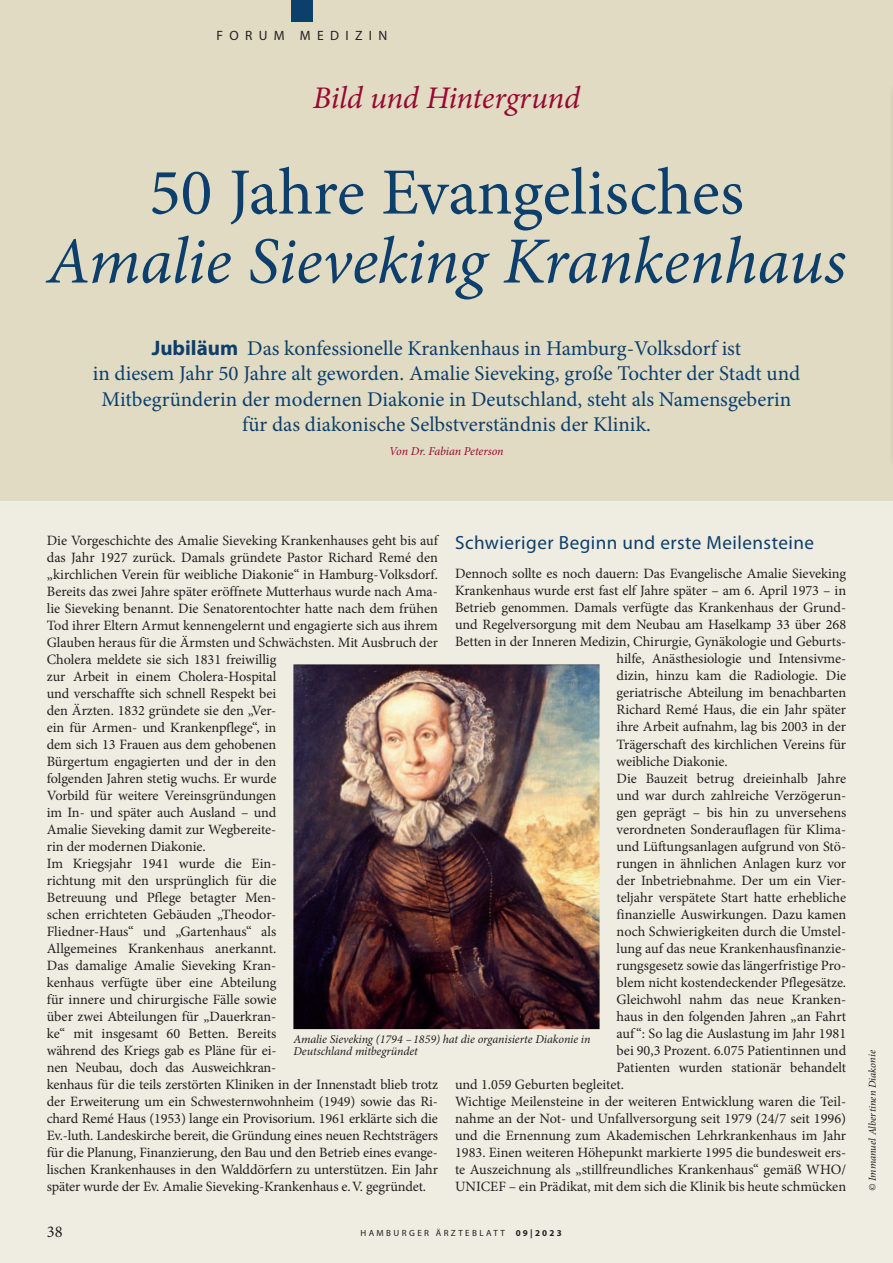
<style>
.page{position:relative;width:893px;height:1263px;background:#fff}
.page>*{position:absolute;margin:0;border:0;box-sizing:border-box;transform-origin:0 0}
.t1{font:italic 66px/69px "Minion Pro";letter-spacing:-.01em;color:#0c3f6c;text-align:center}
.t2{font:italic 31.5px "Minion Pro";letter-spacing:-.005em;color:#9a0832}
.t3{font:21px/25.5px "Minion Pro";color:#0c3f6c;text-align:center}
.t4{font:19.2px "Myriad Pro";letter-spacing:.025em;color:#0c3f6c}
.t5{font:16.5px "Minion Pro";color:#231f20}
.t6{font:14.25px/17px "Minion Pro";letter-spacing:-.005em;color:#231f20}
.t7{font:13.5px "Myriad Pro";letter-spacing:.47em;color:#231f20}
.t8{font:italic 12px/12px "Minion Pro";letter-spacing:-.005em;color:#231f20}
.t9{font:italic 12px "Minion Pro";letter-spacing:-.01em;color:#9a0832}
.t10{font:italic 10.5px "Minion Pro";color:#231f20}
.t11{font:9px "Myriad Pro";letter-spacing:.27em;color:#231f20}
.t12{font:700 9px "Myriad Pro";letter-spacing:.25em;color:#231f20}
.s1{font-style:normal}
.s2{font-family:"Myriad Pro";font-weight:700}
</style>
<div class="page">
<div style="left:0;top:27px;width:893px;height:1236px;background:#efece1"></div>
<div style="left:0;top:0;width:893px;height:501px;background:#e1dbc4"></div>
<img style="left:293px;top:664px;width:307px;height:365px">
<div style="left:291px;top:0;width:22px;height:21px;background:#0c3f6c"></div>
<div style="left:888px;top:80px;width:5px;height:392px;background:#ddd7c0"></div>
<p class="t7" style="left:217px;top:27px;width:43px">FORUM</p>
<p class="t7" style="left:300px;top:27px;width:89px">M EDIZIN</p>
<p class="t2" style="left:313px;top:76px;width:269px">Bild und Hintergrund</p>
<p class="t1" style="left:47px;top:158px;width:801px"><span class="s1">50 Jahre Evangelisches<br></span>Amalie Sieveking Krankenhaus</p>
<p class="t3" style="left:93px;top:335px;width:709px"><span class="s2">Jubiläum</span> Das konfessionelle Krankenhaus in Hamburg-Volksdorf ist<br>in diesem Jahr 50 Jahre alt geworden. Amalie Sieveking, große Tochter der Stadt und Mitbegründerin der modernen Diakonie in Deutschland, steht als Namensgeberin für das diakonische Selbstverständnis der Klinik.</p>
<p class="t9" style="left:389px;top:443px;width:116px">Von Dr. Fabian Peterson</p>
<p class="t6" style="left:47px;top:532px;width:393px">Die Vorgeschichte des Amalie Sieveking Krankenhauses geht bis auf das Jahr 1927 zurück. Damals gründete Pastor Richard Remé den „kirchlichen Verein für weibliche Diakonie“ in Hamburg-Volksdorf.<br>Bereits das zwei Jahre später eröffnete Mutterhaus wurde nach Ama&shy;lie Sieveking benannt. Die Senatorentochter hatte nach dem frühen Tod ihrer Eltern Armut kennengelernt und engagierte sich aus ihrem Glauben heraus für die Ärmsten und Schwächsten. Mit Ausbruch der Cholera meldete sie sich 1831 freiwillig<br>zur Arbeit in einem Cholera-Hospital<br>und verschaffte sich schnell Respekt bei<br>den Ärzten. 1832 gründete sie den „Ver-<br>ein für Armen- und Krankenpflege“, in<br>dem sich 13 Frauen aus dem gehobenen<br>Bürgertum engagierten und der in den<br>folgenden Jahren stetig wuchs. Er wurde<br>Vorbild für weitere Vereinsgründungen<br>im In- und später auch Ausland – und<br>Amalie Sieveking damit zur Wegbereite-<br>rin der modernen Diakonie.<br>Im Kriegsjahr 1941 wurde die Ein-<br>richtung mit den ursprünglich für die<br>Betreuung und Pflege betagter Men-<br>schen errichteten Gebäuden „Theodor-<br>Fliedner-Haus“ und „Gartenhaus“ als<br>Allgemeines Krankenhaus anerkannt.<br>Das damalige Amalie Sieveking Kran-<br>kenhaus verfügte über eine Abteilung<br>für innere und chirurgische Fälle sowie<br>über zwei Abteilungen für „Dauerkran-<br>ke“ mit insgesamt 60 Betten. Bereits<br>während des Kriegs gab es Pläne für ei-<br>nen Neubau, doch das Ausweichkran-<br>kenhaus für die teils zerstörten Kliniken in der Innenstadt blieb trotz der Erweiterung um ein Schwesternwohnheim (1949) sowie das Ri&shy;chard Remé Haus (1953) lange ein Provisorium. 1961 erklärte sich die Ev.-luth. Landeskirche bereit, die Gründung eines neuen Rechtsträgers für die Planung, Finanzierung, den Bau und den Betrieb eines evange&shy;lischen Krankenhauses in den Walddörfern zu unterstützen. Ein Jahr später wurde der Ev. Amalie Sieveking-Krankenhaus e.V. gegründet.</p>
<p class="t4" style="left:455px;top:530px;width:361px">Schwieriger Beginn und erste Meilensteine</p>
<p class="t6" style="left:455px;top:565px;width:393px">Dennoch sollte es noch dauern: Das Evangelische Amalie Sieveking</p>
<p class="t6" style="left:455px;top:582px;width:393px">Krankenhaus wurde erst fast elf Jahre später – am 6. April 1973 – in</p>
<p class="t6" style="left:455px;top:599px;width:393px">Betrieb genommen. Damals verfügte das Krankenhaus der Grund-</p>
<p class="t6" style="left:455px;top:616px;width:393px">und Regelversorgung mit dem Neubau am Haselkamp 33 über 268</p>
<p class="t6" style="left:455px;top:633px;width:393px">Betten in der Inneren Medizin, Chirurgie, Gynäkologie und Geburts-</p>
<p class="t6" style="left:617px;top:650px;width:231px">hilfe, Anästhesiologie und Intensivme-</p>
<p class="t6" style="left:617px;top:667px;width:231px">dizin, hinzu kam die Radiologie. Die</p>
<p class="t6" style="left:617px;top:684px;width:231px">geriatrische Abteilung im benachbarten</p>
<p class="t6" style="left:617px;top:701px;width:231px">Richard Remé Haus, die ein Jahr später</p>
<p class="t6" style="left:617px;top:718px;width:231px">ihre Arbeit aufnahm, lag bis 2003 in der</p>
<p class="t6" style="left:617px;top:735px;width:231px">Trägerschaft des kirchlichen Vereins für</p>
<p class="t6" style="left:617px;top:752px;width:113px">weibliche Diakonie.</p>
<p class="t6" style="left:617px;top:769px;width:231px">Die Bauzeit betrug dreieinhalb Jahre</p>
<p class="t6" style="left:617px;top:787px;width:231px">und war durch zahlreiche Verzögerun-</p>
<p class="t6" style="left:617px;top:804px;width:231px">gen geprägt – bis hin zu unversehens</p>
<p class="t6" style="left:617px;top:821px;width:231px">verordneten Sonderauflagen für Klima-</p>
<p class="t6" style="left:617px;top:838px;width:231px">und Lüftungsanlagen aufgrund von Stö-</p>
<p class="t6" style="left:617px;top:855px;width:231px">rungen in ähnlichen Anlagen kurz vor</p>
<p class="t6" style="left:617px;top:872px;width:231px">der Inbetriebnahme. Der um ein Vier-</p>
<p class="t6" style="left:617px;top:889px;width:231px">teljahr verspätete Start hatte erhebliche</p>
<p class="t6" style="left:617px;top:906px;width:231px">finanzielle Auswirkungen. Dazu kamen</p>
<p class="t6" style="left:617px;top:923px;width:231px">noch Schwierigkeiten durch die Umstel-</p>
<p class="t6" style="left:617px;top:940px;width:231px">lung auf das neue Krankenhausfinanzie-</p>
<p class="t6" style="left:617px;top:957px;width:231px">rungsgesetz sowie das längerfristige Pro-</p>
<p class="t6" style="left:617px;top:974px;width:231px">blem nicht kostendeckender Pflegesätze.</p>
<p class="t6" style="left:617px;top:991px;width:231px">Gleichwohl nahm das neue Kranken-</p>
<p class="t6" style="left:617px;top:1008px;width:231px">haus in den folgenden Jahren „an Fahrt</p>
<p class="t6" style="left:617px;top:1025px;width:231px">auf “: So lag die Auslastung im Jahr 1981</p>
<p class="t6" style="left:617px;top:1042px;width:231px">bei 90,3 Prozent. 6.075 Patientinnen und</p>
<p class="t6" style="left:617px;top:1059px;width:231px">Patienten wurden stationär behandelt</p>
<p class="t6" style="left:455px;top:1076px;width:171px">und 1.059 Geburten begleitet.</p>
<p class="t6" style="left:455px;top:1093px;width:393px">Wichtige Meilensteine in der weiteren Entwicklung waren die Teil-</p>
<p class="t6" style="left:455px;top:1110px;width:393px">nahme an der Not- und Unfallversorgung seit 1979 (24/7 seit 1996)</p>
<p class="t6" style="left:455px;top:1127px;width:393px">und die Ernennung zum Akademischen Lehrkrankenhaus im Jahr</p>
<p class="t6" style="left:455px;top:1144px;width:393px">1983. Einen weiteren Höhepunkt markierte 1995 die bundesweit ers-</p>
<p class="t6" style="left:455px;top:1161px;width:393px">te Auszeichnung als „stillfreundliches Krankenhaus“ gemäß WHO/</p>
<p class="t6" style="left:455px;top:1178px;width:393px">UNICEF – ein Prädikat, mit dem sich die Klinik bis heute schmücken</p>
<p class="t8" style="left:293px;top:1033px;width:299px">Amalie Sieveking (1794 –1859) hat die organisierte Diakonie in<br>Deutschland mitbegründet</p>
<p class="t5" style="left:47px;top:1220px;width:17px">38</p>
<p class="t11" style="left:360px;top:1227px;width:137px">Hamburge r Ärzte bl att</p>
<p class="t12" style="left:516px;top:1227px;width:48px">09|2023</p>
<p class="t10" style="left:865px;top:1191px;width:142px;rotate:-90deg">© Immanuel Albertinen Diakonie</p>
</div>
